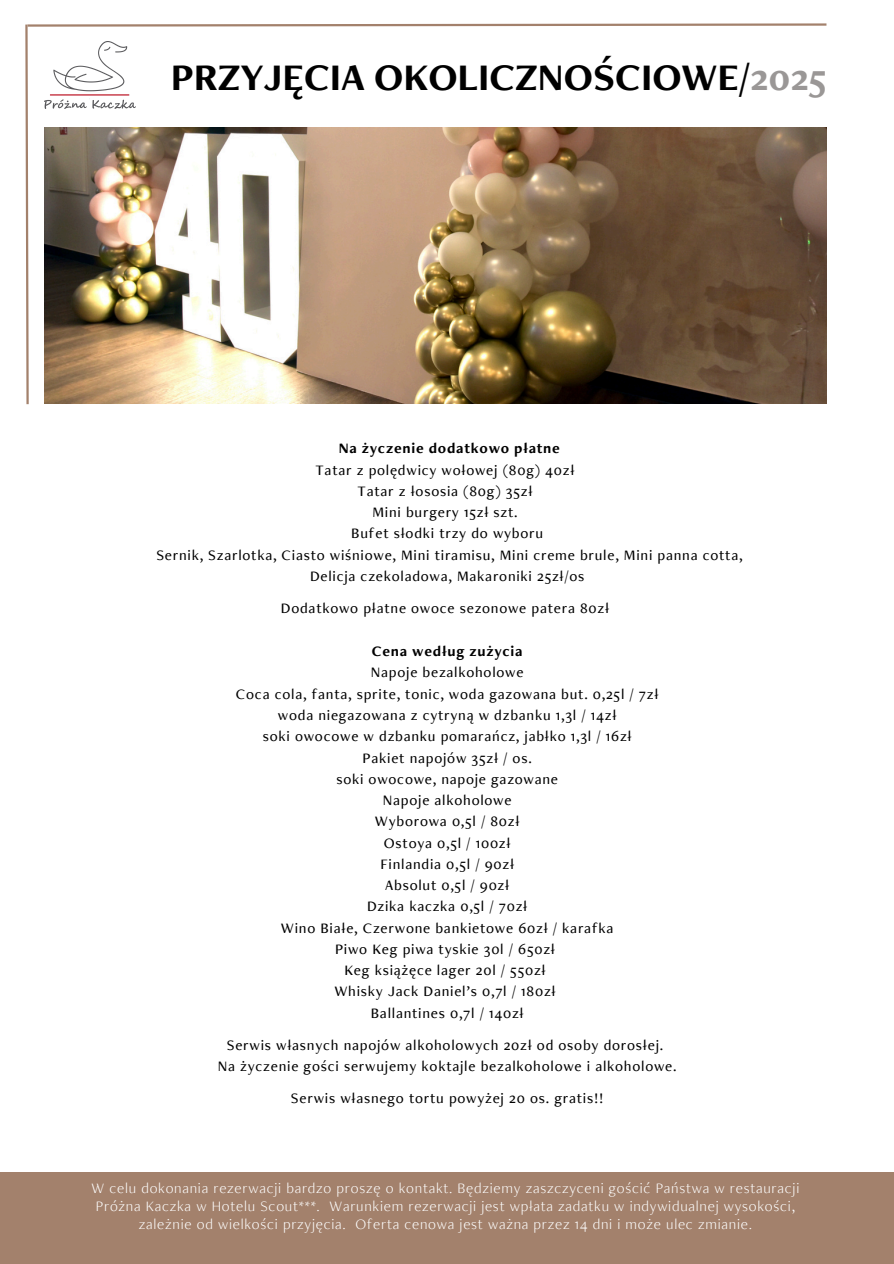
<style>
.page{position:relative;width:894px;height:1264px;background:#fff}
.page>*{position:absolute;margin:0;border:0;box-sizing:border-box;transform-origin:0 0}
.t1{font:700 39px "Freight Neo W03";color:#000}
.t2{font:500 15px/21.3px "Freight Neo W03";letter-spacing:.05em;color:#000;text-align:center}
.t3{font:300 15px "Freight Neo W03";letter-spacing:.05em;color:#fff}
.s1{color:#9a9796}
.s2{font-weight:700}
</style>
<div class="page">
<svg style="left:25px;top:23px;width:802px;height:382px"></svg>
<img style="left:44px;top:127px;width:782px;height:277px">
<img style="left:44px;top:42px;width:91px;height:66px">
<div style="left:0;top:1172px;width:893px;height:90px;background:#a3816c"></div>
<h2 class="t1" style="left:171px;top:50px;width:657px">PRZYJĘCIA OKOLICZNOŚCIOWE/<span class="s1">2025</span></h2>
<p class="t2" style="left:156px;top:437px;width:587px"><span class="s2">Na życzenie dodatkowo płatne<br></span>Tatar z polędwicy wołowej (80g) 40zł<br>Tatar z łososia (80g) 35zł<br>Mini burgery 15zł szt.<br>Bufet słodki trzy do wyboru<br>Sernik, Szarlotka, Ciasto wiśniowe, Mini tiramisu, Mini creme brule, Mini panna cotta, Delicja czekoladowa, Makaroniki 25zł/os</p>
<p class="t2" style="left:281px;top:597px;width:329px">Dodatkowo płatne owoce sezonowe patera 80zł</p>
<p class="t2" style="left:236px;top:640px;width:424px"><span class="s2">Cena według zużycia<br></span>Napoje bezalkoholowe<br>Coca cola, fanta, sprite, tonic, woda gazowana but. 0,25l / 7zł woda niegazowana z cytryną w dzbanku 1,3l / 14zł<br>soki owocowe w dzbanku pomarańcz, jabłko 1,3l / 16zł<br>Pakiet napojów 35zł / os.<br>soki owocowe, napoje gazowane<br>Napoje alkoholowe<br>Wyborowa 0,5l / 80zł<br>Ostoya 0,5l / 100zł<br>Finlandia 0,5l / 90zł<br>Absolut 0,5l / 90zł<br>Dzika kaczka 0,5l / 70zł<br>Wino Białe, Czerwone bankietowe 60zł / karafka<br>Piwo Keg piwa tyskie 30l / 650zł<br>Keg książęce lager 20l / 550zł<br>Whisky Jack Daniel’s 0,7l / 180zł</p>
<h1 class="t2" style="left:227px;top:996px;width:438px;line-height:31.8px">Ballantines 0,7l / 140zł<br>Serwis własnych napojów alkoholowych 20zł od osoby dorosłej.</h1>
<h1 class="t2" style="left:218px;top:1049px;width:460px;line-height:31.8px">Na życzenie gości serwujemy koktajle bezalkoholowe i alkoholowe.<br>Serwis własnego tortu powyżej 20 os. gratis!!</h1>
<p class="t3" style="left:91px;top:1177px;width:709px">W celu dokonania rezerwacji bardzo proszę o kontakt. Będziemy zaszczyceni gościć Państwa w restauracji</p>
<p class="t3" style="left:96px;top:1195px;width:700px">Próżna Kaczka w Hotelu Scout***. Warunkiem rezerwacji jest wpłata zadatku w indywidualnej wysokości,</p>
<h2 class="t3" style="left:139px;top:1213px;width:614px">zależnie od wielkości przyjęcia. Oferta cenowa jest ważna przez 14 dni i może ulec zmianie.</h2>
</div>
